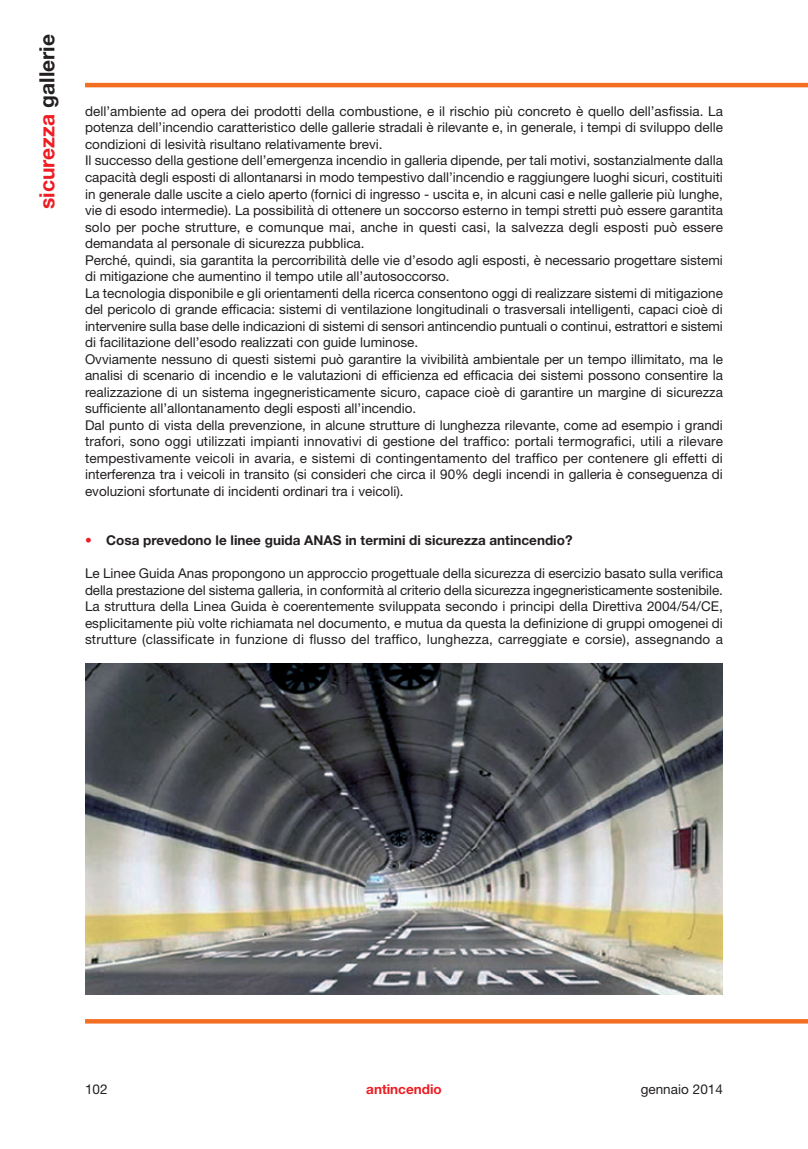
<style>
.page{position:relative;width:808px;height:1149px;background:#fff}
.page>*{position:absolute;margin:0;border:0;box-sizing:border-box;transform-origin:0 0}
.t1{font:700 21px "Helvetica Neue";color:#ee1d23}
.t2{font:13.5px/16.5px "Helvetica Neue";color:#231f20}
.t3{font:700 13.5px "Helvetica Neue";color:#231f20}
.t4{font:700 13.5px "Helvetica Neue";color:#ee1d23}
.s1{color:#231f20}
.s2{font-weight:400;color:#ee1d23}
</style>
<div class="page">
<img style="left:85px;top:663px;width:638px;height:331px">
<hr style="left:85px;top:83px;width:723px;height:4px;background:#f36e21">
<svg style="left:85px;top:1019px;width:723px;height:4px;background:#f37025"></svg>
<h1 class="t1" style="left:34px;top:209px;width:176px;rotate:-90deg">sicurezza <span class="s1">gallerie</span></h1>
<p class="t2" style="left:85px;top:103px;width:639px">dell’ambiente ad opera dei prodotti della combustione, e il rischio più concreto è quello dell’asfissia. La potenza dell’incendio caratteristico delle gallerie stradali è rilevante e, in generale, i tempi di sviluppo delle condizioni di lesività risultano relativamente brevi.<br>Il successo della gestione dell’emergenza incendio in galleria dipende, per tali motivi, sostanzialmente dalla capacità degli esposti di allontanarsi in modo tempestivo dall’incendio e raggiungere luoghi sicuri, costituiti in generale dalle uscite a cielo aperto (fornici di ingresso - uscita e, in alcuni casi e nelle gallerie più lunghe, vie di esodo intermedie). La possibilità di ottenere un soccorso esterno in tempi stretti può essere garantita solo per poche strutture, e comunque mai, anche in questi casi, la salvezza degli esposti può essere demandata al personale di sicurezza pubblica.<br>Perché, quindi, sia garantita la percorribilità delle vie d’esodo agli esposti, è necessario progettare sistemi di mitigazione che aumentino il tempo utile all’autosoccorso.<br>La tecnologia disponibile e gli orientamenti della ricerca consentono oggi di realizzare sistemi di mitigazione del pericolo di grande efficacia: sistemi di ventilazione longitudinali o trasversali intelligenti, capaci cioè di intervenire sulla base delle indicazioni di sistemi di sensori antincendio puntuali o continui, estrattori e sistemi di facilitazione dell’esodo realizzati con guide luminose.<br>Ovviamente nessuno di questi sistemi può garantire la vivibilità ambientale per un tempo illimitato, ma le analisi di scenario di incendio e le valutazioni di efficienza ed efficacia dei sistemi possono consentire la realizzazione di un sistema ingegneristicamente sicuro, capace cioè di garantire un margine di sicurezza sufficiente all’allontanamento degli esposti all’incendio.<br>Dal punto di vista della prevenzione, in alcune strutture di lunghezza rilevante, come ad esempio i grandi trafori, sono oggi utilizzati impianti innovativi di gestione del traffico: portali termografici, utili a rilevare tempestivamente veicoli in avaria, e sistemi di contingentamento del traffico per contenere gli effetti di interferenza tra i veicoli in transito (si consideri che circa il 90% degli incendi in galleria è conseguenza di evoluzioni sfortunate di incidenti ordinari tra i veicoli).</p>
<p class="t3" style="left:85px;top:532px;width:489px"><span class="s2">•</span> Cosa prevedono le linee guida ANAS in termini di sicurezza antincendio?</p>
<p class="t2" style="left:85px;top:565px;width:639px;text-align:justify">Le Linee Guida Anas propongono un approccio progettuale della sicurezza di esercizio basato sulla verifica della prestazione del sistema galleria, in conformità al criterio della sicurezza ingegneristicamente sostenibile.<br>La struttura della Linea Guida è coerentemente sviluppata secondo i principi della Direttiva 2004/54/CE, esplicitamente più volte richiamata nel documento, e mutua da questa la definizione di gruppi omogenei di strutture (classificate in funzione di flusso del traffico, lunghezza, carreggiate e corsie), assegnando a</p>
<p class="t2" style="left:85px;top:1080px;width:24px">102</p>
<p class="t4" style="left:366px;top:1080px;width:77px">antincendio</p>
<p class="t2" style="left:641px;top:1080px;width:84px">gennaio 2014</p>
</div>
